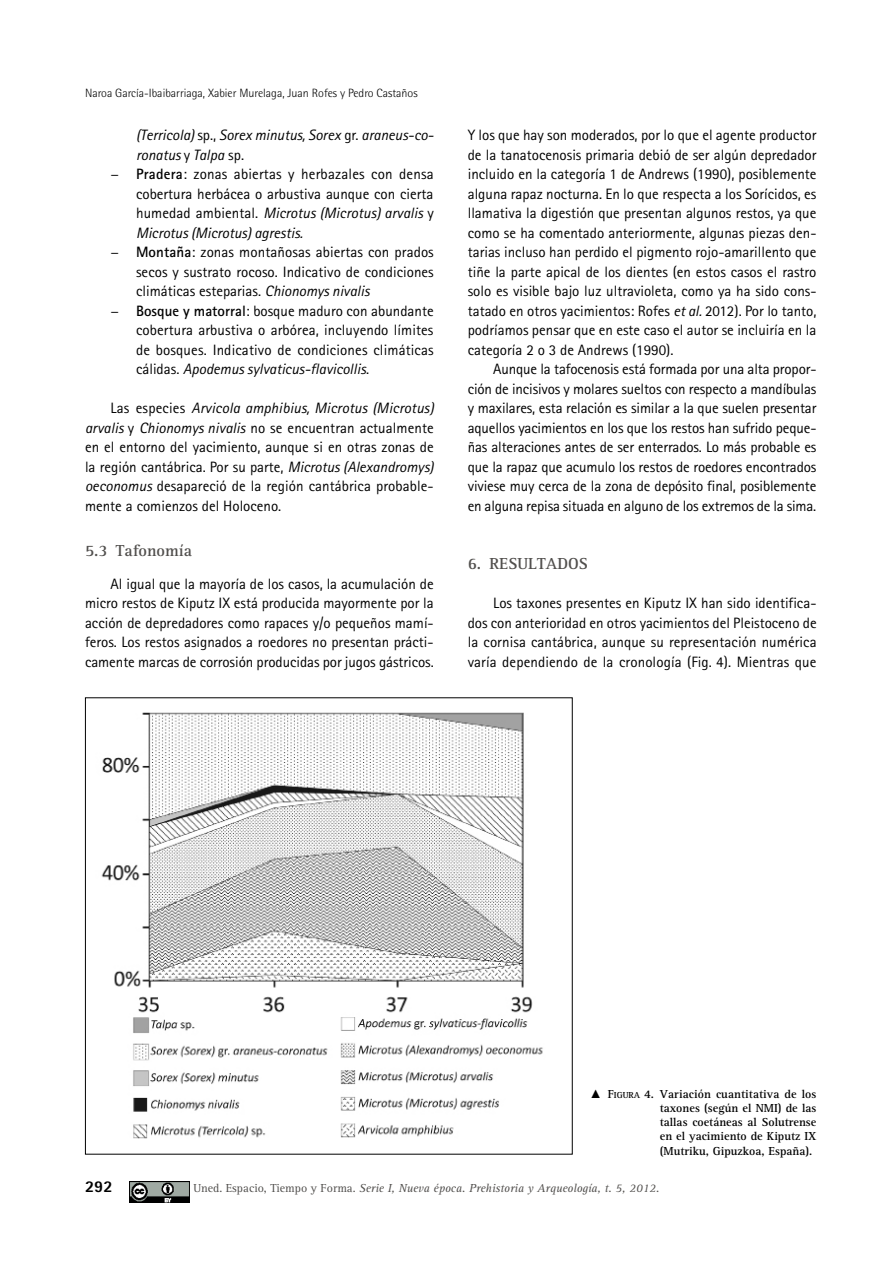
<style>
.page{position:relative;width:893px;height:1263px;background:#fff}
.page>*{position:absolute;margin:0;border:0;box-sizing:border-box;transform-origin:0 0}
._02_LADILLO{font:700 16.5px "Rotis Serif Std";color:#514f4d}
._01_LADILLO{font:700 16.5px "Rotis Serif Std";color:#514f4d}
.t1{font:800 16.5px "Rotis Sans Serif Std";color:#000}
.PARRAFO{font:15px/19.5px "Rotis Sans Serif Std";color:#000;text-align:justify}
.APARTADOS-GUION{font:15px/19.5px "Rotis Sans Serif Std";color:#000;text-align:justify}
.PARRAFO-ANT{font:15px/19.5px "Rotis Sans Serif Std";color:#000;text-align:justify}
.APARTADOS-GUION-2{font:italic 15px/19.5px "Rotis Sans Serif Std";color:#000}
.PIE_FOTO{font:700 12px/14.2px "Rotis Serif Std";color:#000;text-align:justify}
.t2{font:italic 12px "Rotis Serif Std";color:#514f4d}
.t3{font:300 12px "Rotis Semi Sans Std";color:#000}
.s1{font-style:normal}
.s2{font-weight:700}
.s3{font-style:italic}
.s4{font-family:"Times New Roman";font-weight:400}
.s5{font-style:inherit}
.s6{font-size:9px}
</style>
<div class="page">
<img style="left:129px;top:1181px;width:61px;height:21px">
<img style="left:101px;top:712px;width:442px;height:427px">
<p class="t3" style="left:85px;top:86px;width:334px">Naroa García-Ibaibarriaga, Xabier Murelaga, Juan Rofes y Pedro Castaños</p>
<p class="APARTADOS-GUION-2" style="left:136px;top:126px;width:299px">(Terricola) <span class="s1">sp.,</span> Sorex minutus, Sorex <span class="s1">gr.</span> araneus-co&shy;ronatus <span class="s1">y</span> Talpa <span class="s1">sp.</span></p>
<p class="APARTADOS-GUION" style="left:136px;top:164px;width:299px;text-indent:-26px">− <span class="s2">Pradera</span>: zonas abiertas y herbazales con densa cobertura herbácea o arbustiva aunque con cierta humedad ambiental. <span class="s3">Microtus (Microtus) arvalis</span> y <span class="s3">Microtus (Microtus) agrestis.</span></p>
<p class="APARTADOS-GUION" style="left:136px;top:242px;width:299px;text-indent:-26px">− <span class="s2">Montaña</span>: zonas montañosas abiertas con prados secos y sustrato rocoso. Indicativo de condiciones climáticas esteparias. <span class="s3">Chionomys nivalis</span></p>
<p class="APARTADOS-GUION" style="left:136px;top:301px;width:299px;text-indent:-26px">− <span class="s2">Bosque y matorral</span>: bosque maduro con abundante cobertura arbustiva o arbórea, incluyendo límites de bosques. Indicativo de condiciones climáticas cálidas. <span class="s3">Apodemus sylvaticus-flavicollis</span>.</p>
<p class="PARRAFO-ANT" style="left:85px;top:398px;width:350px;text-indent:26px">Las especies <span class="s3">Arvicola amphibius, Microtus (Microtus) arvalis</span> y <span class="s3">Chionomys nivalis</span> no se encuentran actualmente en el entorno del yacimiento, aunque si en otras zonas de la región cantábrica. Por su parte, <span class="s3">Microtus (Alexandromys) oeconomus</span> desapareció de la región cantábrica probable&shy;mente a comienzos del Holoceno.</p>
<p class="_02_LADILLO" style="left:85px;top:541px;width:109px">5.3 Tafonomía</p>
<p class="PARRAFO" style="left:85px;top:574px;width:350px;text-indent:26px">Al igual que la mayoría de los casos, la acumulación de micro restos de Kiputz IX está producida mayormente por la acción de depredadores como rapaces y/o pequeños mamí&shy;feros. Los restos asignados a roedores no presentan prácti&shy;camente marcas de corrosión producidas por jugos gástricos.</p>
<p class="PARRAFO" style="left:468px;top:125px;width:350px">Y los que hay son moderados, por lo que el agente productor de la tanatocenosis primaria debió de ser algún depredador incluido en la categoría 1 de Andrews (1990), posiblemente alguna rapaz nocturna. En lo que respecta a los Sorícidos, es llamativa la digestión que presentan algunos restos, ya que como se ha comentado anteriormente, algunas piezas den&shy;tarias incluso han perdido el pigmento rojo-amarillento que tiñe la parte apical de los dientes (en estos casos el rastro solo es visible bajo luz ultravioleta, como ya ha sido cons&shy;tatado en otros yacimientos: Rofes <span class="s3">et al.</span> 2012). Por lo tanto, podríamos pensar que en este caso el autor se incluiría en la categoría 2 o 3 de Andrews (1990).</p>
<p class="PARRAFO" style="left:468px;top:359px;width:350px;text-indent:26px">Aunque la tafocenosis está formada por una alta propor&shy;ción de incisivos y molares sueltos con respecto a mandíbulas y maxilares, esta relación es similar a la que suelen presentar aquellos yacimientos en los que los restos han sufrido peque&shy;ñas alteraciones antes de ser enterrados. Lo más probable es que la rapaz que acumulo los restos de roedores encontrados viviese muy cerca de la zona de depósito final, posiblemente en alguna repisa situada en alguno de los extremos de la sima.</p>
<p class="_01_LADILLO" style="left:468px;top:553px;width:122px">6. RESULTADOS</p>
<p class="PARRAFO" style="left:468px;top:593px;width:350px;text-indent:26px">Los taxones presentes en Kiputz IX han sido identifica&shy;dos con anterioridad en otros yacimientos del Pleistoceno de la cornisa cantábrica, aunque su representación numérica varía dependiendo de la cronología (Fig. 4). Mientras que</p>
<p class="PIE_FOTO" style="left:660px;top:1087px;width:158px;text-indent:-70px"><span class="s4">▲</span> <span class="s5">F</span><span class="s6">IGURA</span> <span class="s5">4.</span> Variación cuantitativa de los taxones (según el NMI) de las tallas coetáneas al Solutrense en el yacimiento de Kiputz IX (Mutriku, Gipuzkoa, España).</p>
<p class="t1" style="left:85px;top:1176px;width:29px">292</p>
<p class="t2" style="left:193px;top:1181px;width:467px"><span class="s1">Uned. Espacio, Tiempo y Forma.</span> Serie I, Nueva época. Prehistoria y Arqueología, t. 5, 2012.</p>
</div>
